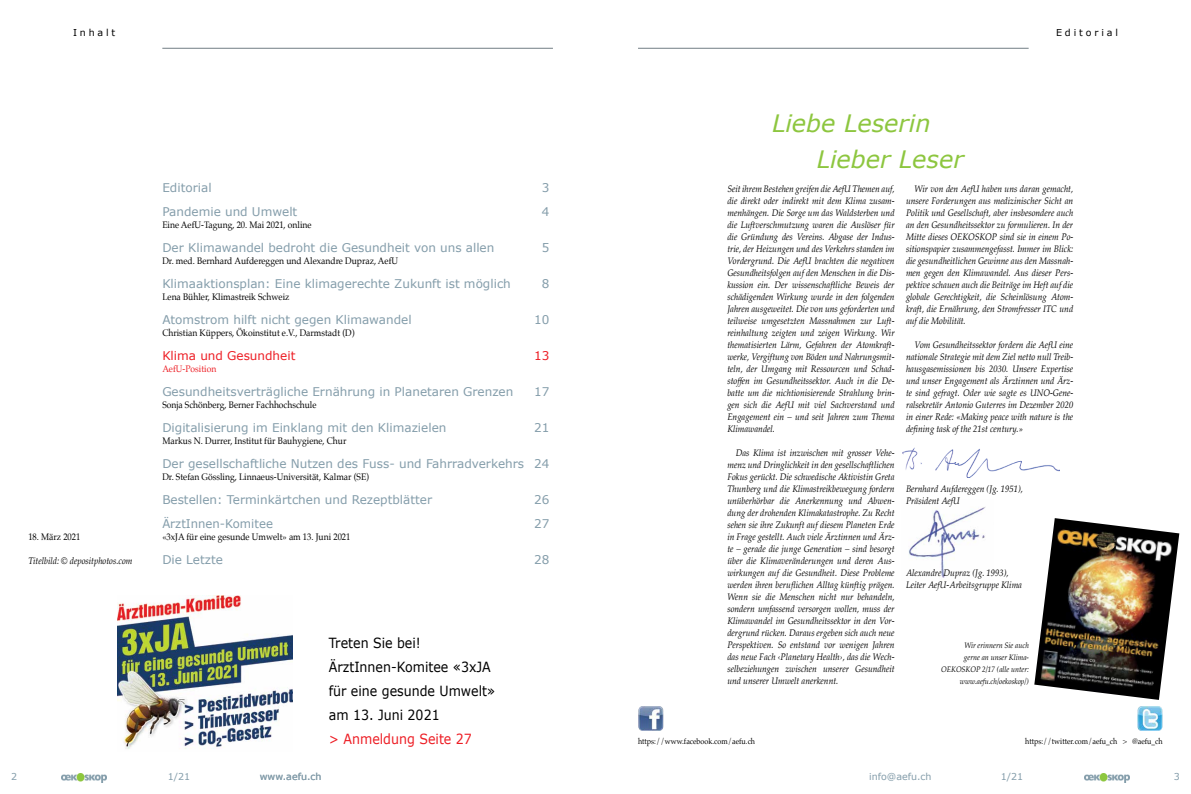
<style>
.page{position:relative;width:1191px;height:794px;background:#fff}
.page>*{position:absolute;margin:0;border:0;box-sizing:border-box;transform-origin:0 0}
.t1{font:italic 24px/36px "Verdana";color:#8dc63f}
.t2{font:14px/24px "Verdana";color:#000;scale:.9 1}
.t3{font:14px "Verdana";color:#ed1d24;scale:.9 1}
.t4{font:12px "Verdana";color:#849daa}
.t5{font:12px "Verdana";color:#ed1d24}
.t6{font:italic 9.5px/12px "Palatino";color:#000;scale:.9 1}
.t7{font:9.5px "Palatino";color:#000;scale:.9 1}
.t8{font:9.5px "Verdana";color:#849daa}
.t9{font:9.5px "Verdana";letter-spacing:.3em;color:#000}
.t10{font:9.5px "Palatino";color:#ed1d24;scale:.9 1}
.t11{font:italic 8px/12px "Palatino";color:#000;text-align:right;scale:.9 1}
.t12{font:8px "Palatino";color:#000;scale:.9 1}
</style>
<div class="page">
<img style="left:62px;top:773px;width:44px;height:9px">
<img style="left:1084px;top:773px;width:45px;height:9px">
<img style="left:909px;top:502px;width:77px;height:76px">
<hr style="left:162px;top:48px;width:391px;height:1px;background:#727d84">
<hr style="left:638px;top:48px;width:390px;height:1px;background:#727d84">
<img style="left:638px;top:706px;width:25px;height:25px">
<img style="left:1137px;top:706px;width:25px;height:25px">
<img style="left:118px;top:595px;width:174px;height:154px">
<img style="left:1034px;top:518px;width:145px;height:182px">
<img style="left:902px;top:447px;width:158px;height:31px">
<p class="t9" style="left:73px;top:27px;width:44px">Inhalt</p>
<p class="t7" style="left:28px;top:529px;width:59px">18. März 2021</p>
<p class="t6" style="left:28px;top:555px;width:117px">Titelbild: © depositphotos.com</p>
<p class="t4" style="left:162px;top:180px;width:51px">Editorial</p>
<p class="t4" style="left:542px;top:180px;width:9px">3</p>
<p class="t4" style="left:162px;top:204px;width:136px">Pandemie und Umwelt</p>
<p class="t4" style="left:542px;top:204px;width:9px">4</p>
<p class="t7" style="left:162px;top:217px;width:167px">Eine AefU-Tagung, 20. Mai 2021, online</p>
<p class="t4" style="left:162px;top:240px;width:333px">Der Klimawandel bedroht die Gesundheit von uns allen</p>
<p class="t4" style="left:542px;top:240px;width:9px">5</p>
<p class="t7" style="left:162px;top:253px;width:264px">Dr. med. Bernhard Aufdereggen und Alexandre Dupraz, AefU</p>
<p class="t4" style="left:162px;top:276px;width:350px">Klimaaktionsplan: Eine klimagerechte Zukunft ist möglich</p>
<p class="t4" style="left:542px;top:276px;width:9px">8</p>
<p class="t7" style="left:162px;top:289px;width:143px">Lena Bühler, Klimastreik Schweiz</p>
<p class="t4" style="left:162px;top:312px;width:251px">Atomstrom hilft nicht gegen Klimawandel</p>
<p class="t4" style="left:534px;top:312px;width:17px">10</p>
<p class="t7" style="left:162px;top:325px;width:215px">Christian Küppers, Ökoinstitut e.V., Darmstadt (D)</p>
<p class="t5" style="left:162px;top:348px;width:135px">Klima und Gesundheit</p>
<p class="t5" style="left:534px;top:348px;width:17px">13</p>
<p class="t10" style="left:162px;top:361px;width:61px">AefU-Position</p>
<p class="t4" style="left:162px;top:384px;width:352px">Gesundheitsverträgliche Ernährung in Planetaren Grenzen</p>
<p class="t4" style="left:534px;top:384px;width:17px">17</p>
<p class="t7" style="left:162px;top:397px;width:173px">Sonja Schönberg, Berner Fachhochschule</p>
<p class="t4" style="left:162px;top:420px;width:286px">Digitalisierung im Einklang mit den Klimazielen</p>
<p class="t4" style="left:534px;top:420px;width:17px">21</p>
<p class="t7" style="left:162px;top:433px;width:206px">Markus N. Durrer, Institut für Bauhygiene, Chur</p>
<p class="t4" style="left:162px;top:456px;width:388px">Der gesellschaftliche Nutzen des Fuss- und Fahrradverkehrs 24</p>
<p class="t7" style="left:162px;top:469px;width:231px">Dr. Stefan Gössling, Linnaeus-Universität, Kalmar (SE)</p>
<p class="t4" style="left:162px;top:492px;width:271px">Bestellen: Terminkärtchen und Rezeptblätter</p>
<p class="t4" style="left:534px;top:492px;width:17px">26</p>
<p class="t4" style="left:162px;top:516px;width:112px">ÄrztInnen-Komitee</p>
<p class="t4" style="left:534px;top:516px;width:17px">27</p>
<p class="t7" style="left:162px;top:529px;width:211px">«3xJA für eine gesunde Umwelt» am 13. Juni 2021</p>
<p class="t4" style="left:162px;top:552px;width:62px">Die Letzte</p>
<p class="t4" style="left:534px;top:552px;width:17px">28</p>
<h2 class="t2" style="left:329px;top:631px;width:187px">Treten Sie bei!<br>ÄrztInnen-Komitee «3xJA für eine gesunde Umwelt» am 13. Juni 2021</h2>
<h2 class="t3" style="left:329px;top:730px;width:161px">&gt; Anmeldung Seite 27</h2>
<h1 class="t1" style="left:816px;top:106px;width:148px;text-indent:-45px">Liebe Leserin<br>Lieber Leser</h1>
<p class="t9" style="left:1056px;top:27px;width:63px">Editorial</p>
<p class="t6" style="left:727px;top:183px;width:187px">Seit ihrem Bestehen greifen die AefU Themen auf, die direkt oder indirekt mit dem Klima zusam&shy;menhängen. Die Sorge um das Waldsterben und die Luftverschmutzung waren die Auslöser für die Gründung des Vereins. Abgase der Indus&shy;trie, der Heizungen und des Verkehrs standen im Vordergrund. Die AefU brachten die negativen Gesundheitsfolgen auf den Menschen in die Dis&shy;kussion ein. Der wissenschaftliche Beweis der schädigenden Wirkung wurde in den folgenden Jahren ausgeweitet. Die von uns geforderten und teilweise umgesetzten Massnahmen zur Luft&shy;reinhaltung zeigten und zeigen Wirkung. Wir thematisierten Lärm, Gefahren der Atomkraft&shy;werke, Vergiftung von Böden und Nahrungsmit&shy;teln, der Umgang mit Ressourcen und Schad-- stoffen im Gesundheitssektor. Auch in die De&shy;batte um die nichtionisierende Strahlung brin&shy;gen sich die AefU mit viel Sachverstand und Engagement ein – und seit Jahren zum Thema Klimawandel.</p>
<p class="t6" style="left:727px;top:447px;width:187px;text-align:justify;text-indent:9px">Das Klima ist inzwischen mit grosser Vehe&shy;menz und Dringlichkeit in den gesellschaftlichen Fokus gerückt. Die schwedische Aktivistin Greta Thunberg und die Klimastreikbewegung fordern unüberhörbar die Anerkennung und Abwen&shy;dung der drohenden Klimakatastrophe. Zu Recht sehen sie ihre Zukunft auf diesem Planeten Erde in Frage gestellt. Auch viele Ärztinnen und Ärz&shy;te – gerade die junge Generation – sind besorgt über die Klimaveränderungen und deren Aus&shy;wirkungen auf die Gesundheit. Diese Probleme werden ihren beruflichen Alltag künftig prägen.<br>Wenn sie die Menschen nicht nur behandeln, sondern umfassend versorgen wollen, muss der Klimawandel im Gesundheitssektor in den Vor&shy;dergrund rücken. Daraus ergeben sich auch neue Perspektiven. So entstand vor wenigen Jahren das neue Fach ‹Planetary Health›, das die Wech&shy;selbeziehungen zwischen unserer Gesundheit und unserer Umwelt anerkennt.</p>
<p class="t6" style="left:906px;top:183px;width:187px;text-align:justify;text-indent:9px">Wir von den AefU haben uns daran gemacht, unsere Forderungen aus medizinischer Sicht an Politik und Gesellschaft, aber insbesondere auch an den Gesundheitssektor zu formulieren. In der Mitte dieses OEKOSKOP sind sie in einem Po&shy;sitionspapier zusammengefasst. Immer im Blick: die gesundheitlichen Gewinne aus den Massnah&shy;men gegen den Klimawandel. Aus dieser Pers&shy;pektive schauen auch die Beiträge im Heft auf die globale Gerechtigkeit, die Scheinlösung Atom&shy;kraft, die Ernährung, den Stromfresser ITC und auf die Mobilität.</p>
<p class="t6" style="left:906px;top:339px;width:187px;text-align:justify;text-indent:9px">Vom Gesundheitssektor fordern die AefU eine nationale Strategie mit dem Ziel netto null Treib&shy;hausgasemissionen bis 2030. Unsere Expertise und unser Engagement als Ärztinnen und Ärz&shy;te sind gefragt. Oder wie sagte es UNO-Gene&shy;ralsekretär Antonio Guterres im Dezember 2020 in einer Rede: «Making peace with nature is the defining task of the 21st century.»</p>
<p class="t6" style="left:906px;top:483px;width:131px">Bernhard Aufdereggen (Jg. 1951),<br>Präsident AefU</p>
<p class="t6" style="left:906px;top:567px;width:130px">Alexandre Dupraz (Jg. 1993),<br>Leiter AefU-Arbeitsgruppe Klima</p>
<p class="t11" style="left:941px;top:639px;width:99px">Wir erinnern Sie auch<br>gerne an unser Klima-<br>OEKOSKOP 2/17 (alle unter: www.aefu.ch/oekoskop/)</p>
<p class="t12" style="left:638px;top:735px;width:132px">https://www.facebook.com/aefu.ch</p>
<p class="t12" style="left:1025px;top:735px;width:154px">https://twitter.com/aefu_ch &gt; @aefu_ch</p>
<p class="t8" style="left:168px;top:771px;width:24px">1/21</p>
<p class="t8" style="left:869px;top:771px;width:64px">info@aefu.ch</p>
<p class="t8" style="left:1000px;top:771px;width:24px">1/21</p>
<p class="t8" style="left:260px;top:771px;width:63px">www.aefu.ch</p>
<p class="t8" style="left:11px;top:771px;width:8px">2</p>
<p class="t8" style="left:1173px;top:771px;width:8px">3</p>
</div>
